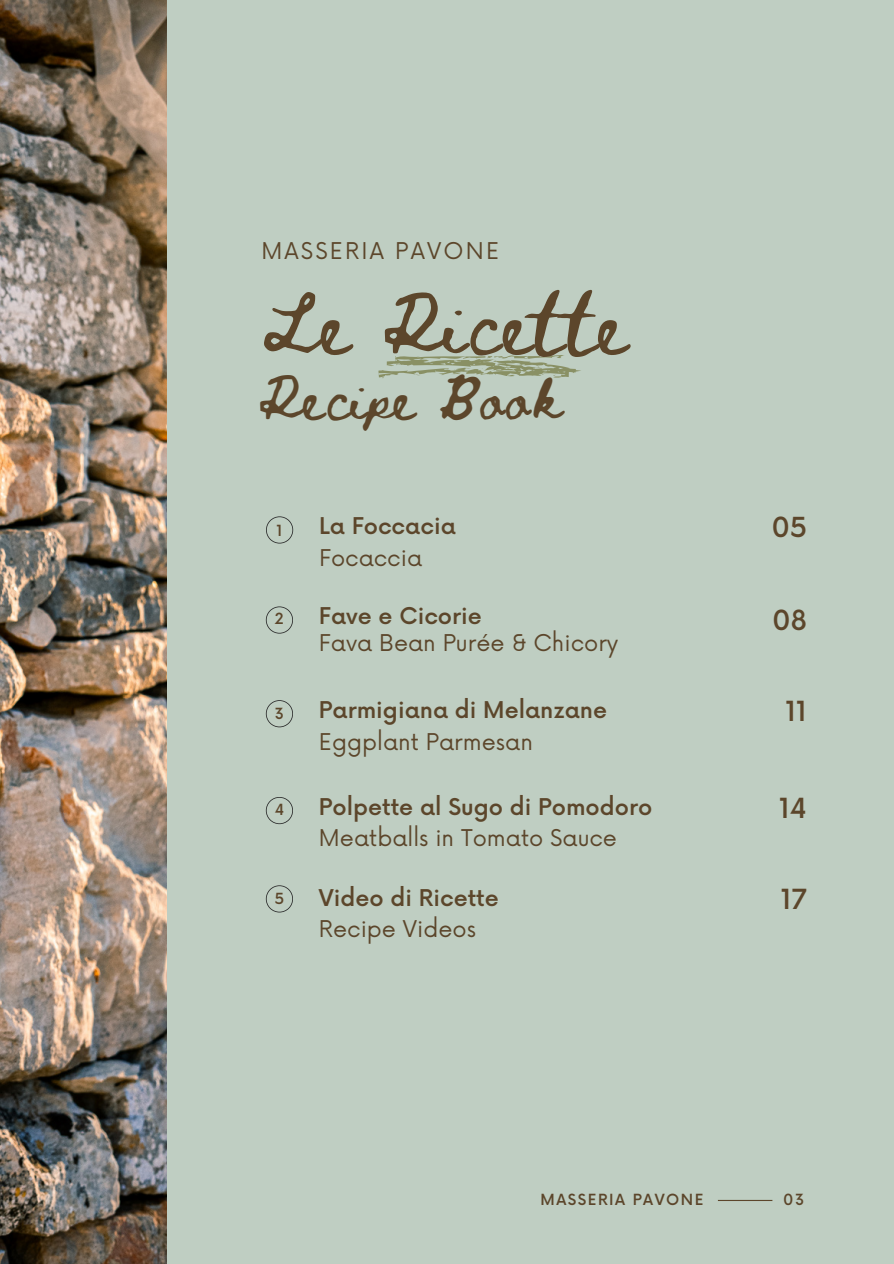
<style>
.page{position:relative;width:894px;height:1264px;background:#fff}
.page>*{position:absolute;margin:0;border:0;box-sizing:border-box;transform-origin:0 0}
.t1{font:60px "Beth Ellen";letter-spacing:.05em;color:#5c462b}
.t2{font:43.5px "Beth Ellen";letter-spacing:.05em;color:#5c462b}
.t3{font:500 27px "Now";color:#5c462b}
.t4{font:500 22.5px "Now";color:#5c462b}
.t5{font:22.5px "Now";color:#5c462b}
.t6{font:22.5px "Now";letter-spacing:.1em;color:#5c462b}
.t7{font:500 15px "Now";letter-spacing:.1em;color:#5c462b}
</style>
<div class="page">
<div style="left:0;top:0;width:893px;height:1263px;background:#bfcec2"></div>
<svg style="left:266px;top:516px;width:27px;height:27px"></svg>
<img style="left:0;top:0;width:167px;height:1263px">
<svg style="left:266px;top:606px;width:27px;height:27px"></svg>
<svg style="left:266px;top:700px;width:27px;height:27px"></svg>
<svg style="left:266px;top:797px;width:27px;height:27px"></svg>
<svg style="left:266px;top:885px;width:27px;height:27px"></svg>
<svg style="left:378px;top:355px;width:203px;height:23px"></svg>
<hr style="left:717px;top:1199px;width:55px;height:1px;background:#5c462b">
<p class="t6" style="left:261px;top:238px;width:239px">MASSERIA PAVONE</p>
<h1 class="t1" style="left:261px;top:296px;width:366px">Le Ricette</h1>
<h2 class="t2" style="left:258px;top:377px;width:302px">Recipe Book</h2>
<p class="t7" style="left:276px;top:522px;width:7px">1</p>
<p class="t7" style="left:275px;top:611px;width:10px">2</p>
<p class="t7" style="left:275px;top:706px;width:11px">3</p>
<p class="t7" style="left:274px;top:801px;width:11px">4</p>
<p class="t7" style="left:274px;top:890px;width:11px">5</p>
<p class="t4" style="left:319px;top:514px;width:138px">La Foccacia</p>
<p class="t3" style="left:771px;top:513px;width:37px">05</p>
<p class="t5" style="left:319px;top:545px;width:104px">Focaccia</p>
<p class="t4" style="left:319px;top:604px;width:164px">Fave e Cicorie</p>
<p class="t3" style="left:772px;top:605px;width:36px">08</p>
<p class="t5" style="left:319px;top:630px;width:301px">Fava Bean Purée &amp; Chicory</p>
<p class="t4" style="left:319px;top:697px;width:289px">Parmigiana di Melanzane</p>
<p class="t3" style="left:785px;top:696px;width:23px">11</p>
<p class="t5" style="left:319px;top:728px;width:215px">Eggplant Parmesan</p>
<p class="t4" style="left:319px;top:794px;width:334px">Polpette al Sugo di Pomodoro</p>
<p class="t3" style="left:778px;top:793px;width:29px">14</p>
<p class="t5" style="left:319px;top:825px;width:299px">Meatballs in Tomato Sauce</p>
<p class="t4" style="left:319px;top:885px;width:181px">Video di Ricette</p>
<p class="t3" style="left:780px;top:884px;width:28px">17</p>
<p class="t5" style="left:319px;top:916px;width:158px">Recipe Videos</p>
<p class="t7" style="left:540px;top:1191px;width:164px">MASSERIA PAVONE</p>
<p class="t7" style="left:783px;top:1191px;width:23px">03</p>
</div>
